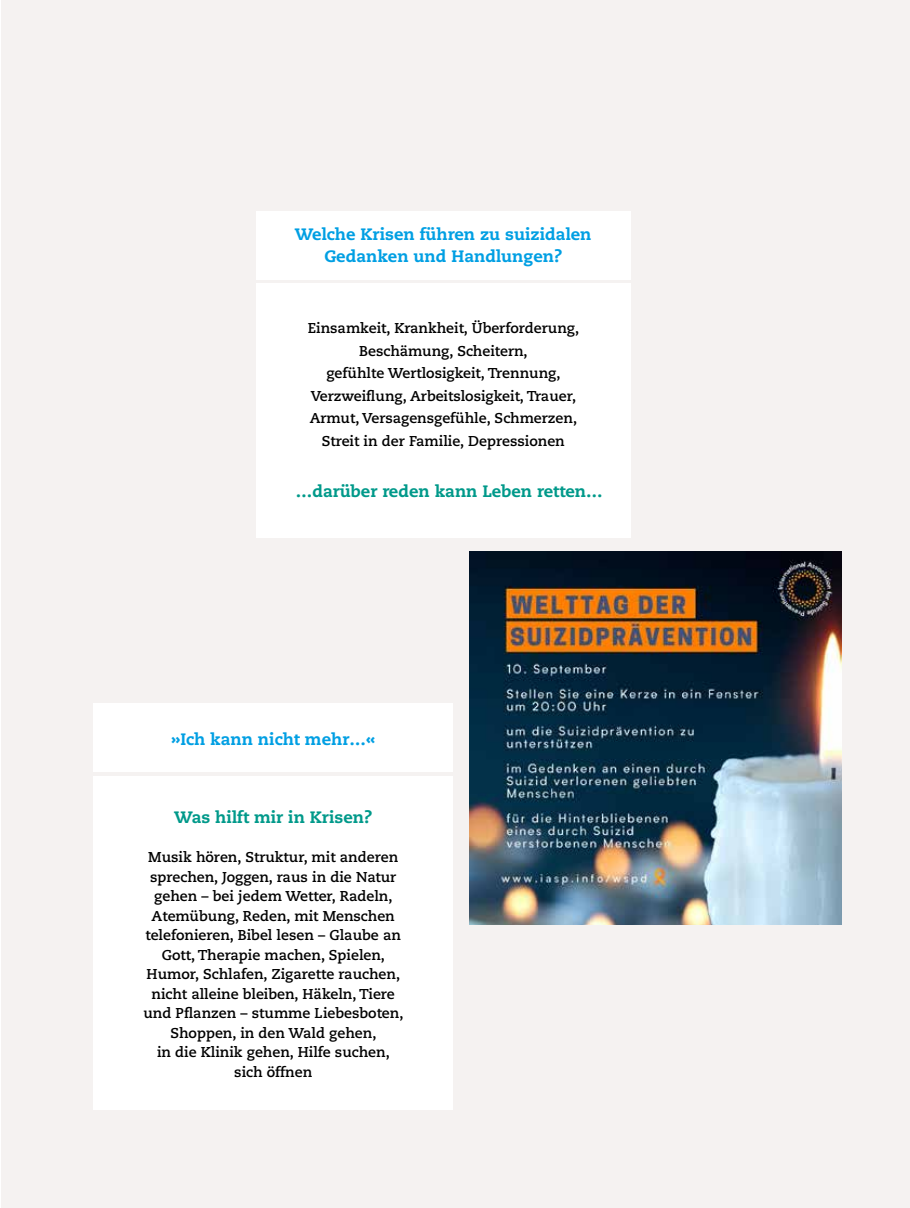
<style>
.page{position:relative;width:910px;height:1208px;background:#fff}
.page>*{position:absolute;margin:0;border:0;box-sizing:border-box;transform-origin:0 0}
.t1{font:800 16.5px/22.5px "Caecilia LT Std";color:#009fe3;text-align:center}
.t2{font:800 16.5px "Caecilia LT Std";color:#00998a}
.t3{font:700 14.25px/19.5px "Caecilia LT Std";color:#000;text-align:center}
</style>
<div class="page">
<div style="left:1px;top:0;width:909px;height:1208px;background:#f5f2f1"></div>
<div style="left:94px;top:776px;width:359px;height:334px;background:#fff"></div>
<img style="left:470px;top:552px;width:372px;height:372px">
<div style="left:256px;top:212px;width:374px;height:68px;background:#fff"></div>
<div style="left:256px;top:284px;width:374px;height:254px;background:#fff"></div>
<div style="left:94px;top:704px;width:359px;height:68px;background:#fff"></div>
<p class="t1" style="left:295px;top:223px;width:298px">Welche Krisen führen zu suizidalen<br>Gedanken und Handlungen?</p>
<p class="t3" style="left:308px;top:317px;width:273px;line-height:22.5px">Einsamkeit, Krankheit, Überforderung, Beschämung, Scheitern,<br>gefühlte Wertlosigkeit, Trennung, Verzweiflung, Arbeitslosigkeit, Trauer, Armut, Versagensgefühle, Schmerzen, Streit in der Familie, Depressionen</p>
<p class="t2" style="left:296px;top:481px;width:308px">…darüber reden kann Leben retten…</p>
<p class="t1" style="left:171px;top:728px;width:206px">»Ich kann nicht mehr…«</p>
<p class="t2" style="left:174px;top:807px;width:199px">Was hilft mir in Krisen?</p>
<p class="t3" style="left:143px;top:847px;width:262px">Musik hören, Struktur, mit anderen sprechen, Joggen, raus in die Natur gehen – bei jedem Wetter, Radeln,<br>Atemübung, Reden, mit Menschen telefonieren, Bibel lesen – Glaube an<br>Gott, Therapie machen, Spielen,<br>Humor, Schlafen, Zigarette rauchen, nicht alleine bleiben, Häkeln, Tiere und Pflanzen – stumme Liebesboten,<br>Shoppen, in den Wald gehen,<br>in die Klinik gehen, Hilfe suchen, sich öffnen</p>
</div>
